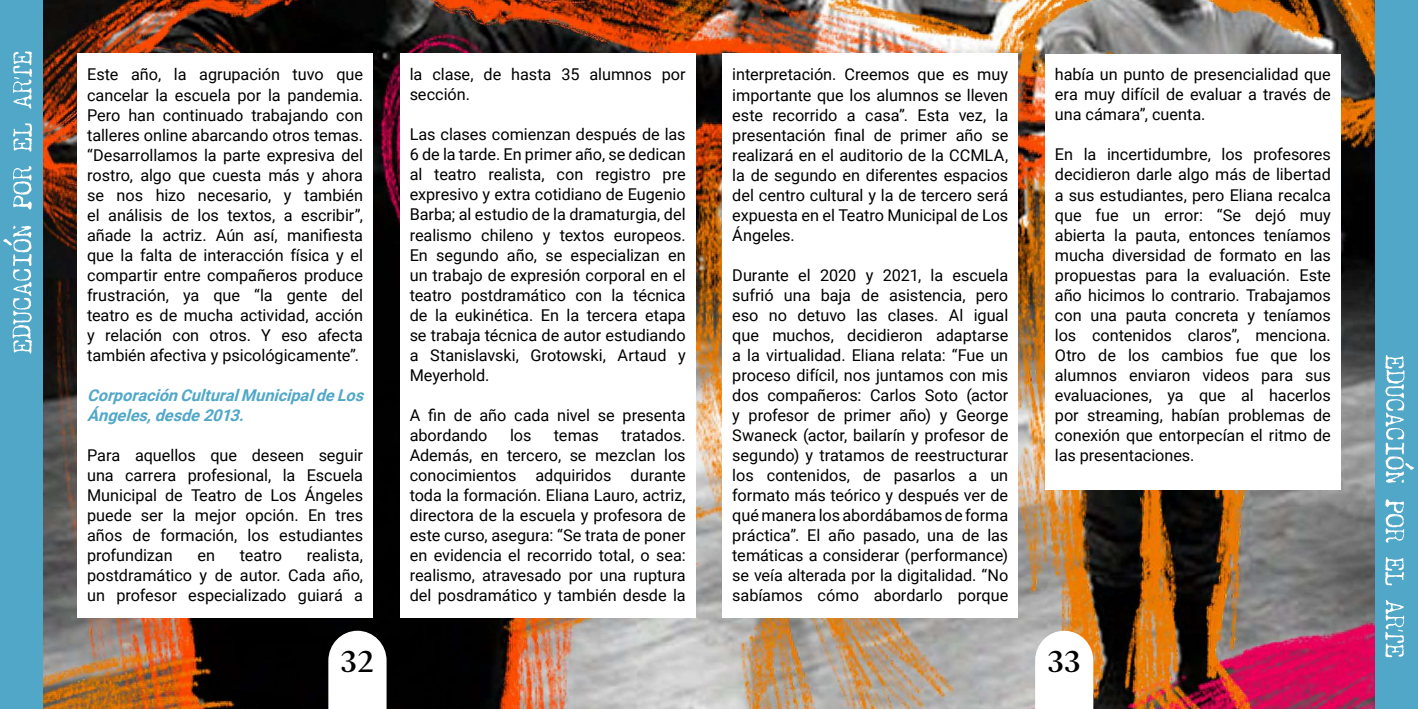
<style>
.page{position:relative;width:1418px;height:709px;background:#fff}
.page>*{position:absolute;margin:0;border:0;box-sizing:border-box;transform-origin:0 0}
.t1{font:600 30px "Magneta";color:#000}
.t2{font:16.25px/20px "Roboto";letter-spacing:-.005em;color:#000;text-align:justify}
.t3{font:italic 700 16.25px/20px "Roboto";color:#50a7c7}
</style>
<div class="page">
<img style="left:43px;top:0;width:1332px;height:709px">
<svg style="left:328px;top:630px;width:58px;height:79px"></svg>
<svg style="left:1035px;top:630px;width:58px;height:79px"></svg>
<div style="left:1375px;top:0;width:42px;height:709px;background:#50a7c7"></div>
<svg style="left:1385px;top:355px;width:28px;height:302px"></svg>
<div style="left:0;top:0;width:43px;height:709px;background:#50a7c7"></div>
<svg style="left:3px;top:51px;width:29px;height:302px"></svg>
<div style="left:77px;top:54px;width:296px;height:564px;background:#fff"></div>
<div style="left:722px;top:54px;width:296px;height:564px;background:#fff"></div>
<div style="left:1044px;top:54px;width:296px;height:435px;background:#fff"></div>
<div style="left:400px;top:54px;width:295px;height:564px;background:#fff"></div>
<p class="t2" style="left:87px;top:64px;width:277px">Este año, la agrupación tuvo que cancelar la escuela por la pandemia.<br>Pero han continuado trabajando con talleres online abarcando otros temas. “Desarrollamos la parte expresiva del rostro, algo que cuesta más y ahora se nos hizo necesario, y también el análisis de los textos, a escribir”, añade la actriz. Aún así, manifiesta que la falta de interacción física y el compartir entre compañeros produce frustración, ya que “la gente del teatro es de mucha actividad, acción y relación con otros. Y eso afecta también afectiva y psicológicamente”.</p>
<p class="t3" style="left:87px;top:384px;width:283px">CorporaciónCulturalMunicipaldeLos<br>Ángeles,desde2013.</p>
<p class="t2" style="left:87px;top:444px;width:277px">Para aquellos que deseen seguir una carrera profesional, la Escuela Municipal de Teatro de Los Ángeles puede ser la mejor opción. En tres años de formación, los estudiantes profundizan</p>
<p class="t2" style="left:87px;top:544px;width:277px;text-indent:220px">realista, postdramático y de autor. Cada año, un profesor especializado guiará a</p>
<p class="t2" style="left:197px;top:544px;width:19px">en</p>
<p class="t2" style="left:240px;top:544px;width:44px">teatro</p>
<p class="t2" style="left:410px;top:64px;width:277px">la clase, de hasta 35 alumnos por sección.</p>
<p class="t2" style="left:410px;top:124px;width:277px">Las clases comienzan después de las 6 de la tarde. En primer año, se dedican al teatro realista, con registro pre expresivo y extra cotidiano de Eugenio Barba; al estudio de la dramaturgia, del realismo chileno y textos europeos.<br>En segundo año, se especializan en un trabajo de expresión corporal en el teatro postdramático con la técnica de la eukinética. En la tercera etapa se trabaja técnica de autor estudiando a Stanislavski, Grotowski, Artaud y Meyerhold.</p>
<p class="t2" style="left:410px;top:404px;width:277px">A fin de año cada nivel se presenta abordando</p>
<p class="t2" style="left:410px;top:424px;width:277px;text-indent:212px">tratados.<br>Además, en tercero, se mezclan los conocimientos adquiridos durante toda la formación. Eliana Lauro, actriz, directora de la escuela y profesora de este curso, asegura: “Se trata de poner en evidencia el recorrido total, o sea: realismo, atravesado por una ruptura del posdramático y también desde la</p>
<p class="t2" style="left:510px;top:424px;width:23px">los</p>
<p class="t2" style="left:554px;top:424px;width:46px">temas</p>
<p class="t2" style="left:732px;top:64px;width:277px">interpretación. Creemos que es muy importante que los alumnos se lleven este recorrido a casa”. Esta vez, la presentación final de primer año se realizará en el auditorio de la CCMLA, la de segundo en diferentes espacios del centro cultural y la de tercero será expuesta en el Teatro Municipal de Los Ángeles.</p>
<p class="t2" style="left:732px;top:264px;width:277px">Durante el 2020 y 2021, la escuela sufrió una baja de asistencia, pero eso no detuvo las clases. Al igual que muchos, decidieron adaptarse a la virtualidad. Eliana relata: “Fue un proceso difícil, nos juntamos con mis dos compañeros: Carlos Soto (actor y profesor de primer año) y George Swaneck (actor, bailarín y profesor de segundo) y tratamos de reestructurar los contenidos, de pasarlos a un formato más teórico y después ver de qué manera los abordábamos de forma práctica”. El año pasado, una de las temáticas a considerar (performance) se veía alterada por la digitalidad. “No sabíamos cómo abordarlo porque</p>
<p class="t2" style="left:1054px;top:64px;width:277px">había un punto de presencialidad que era muy difícil de evaluar a través de una cámara”, cuenta.</p>
<p class="t2" style="left:1054px;top:144px;width:277px">En la incertidumbre, los profesores decidieron darle algo más de libertad a sus estudiantes, pero Eliana recalca que fue un error: “Se dejó muy abierta la pauta, entonces teníamos mucha diversidad de formato en las propuestas para la evaluación. Este año hicimos lo contrario. Trabajamos con una pauta concreta y teníamos los contenidos claros”, menciona.<br>Otro de los cambios fue que los alumnos enviaron videos para sus evaluaciones, ya que al hacerlos por streaming, habían problemas de conexión que entorpecían el ritmo de las presentaciones.</p>
<h1 class="t1" style="left:340px;top:641px;width:35px">32</h1>
<h1 class="t1" style="left:1047px;top:641px;width:35px">33</h1>
</div>
